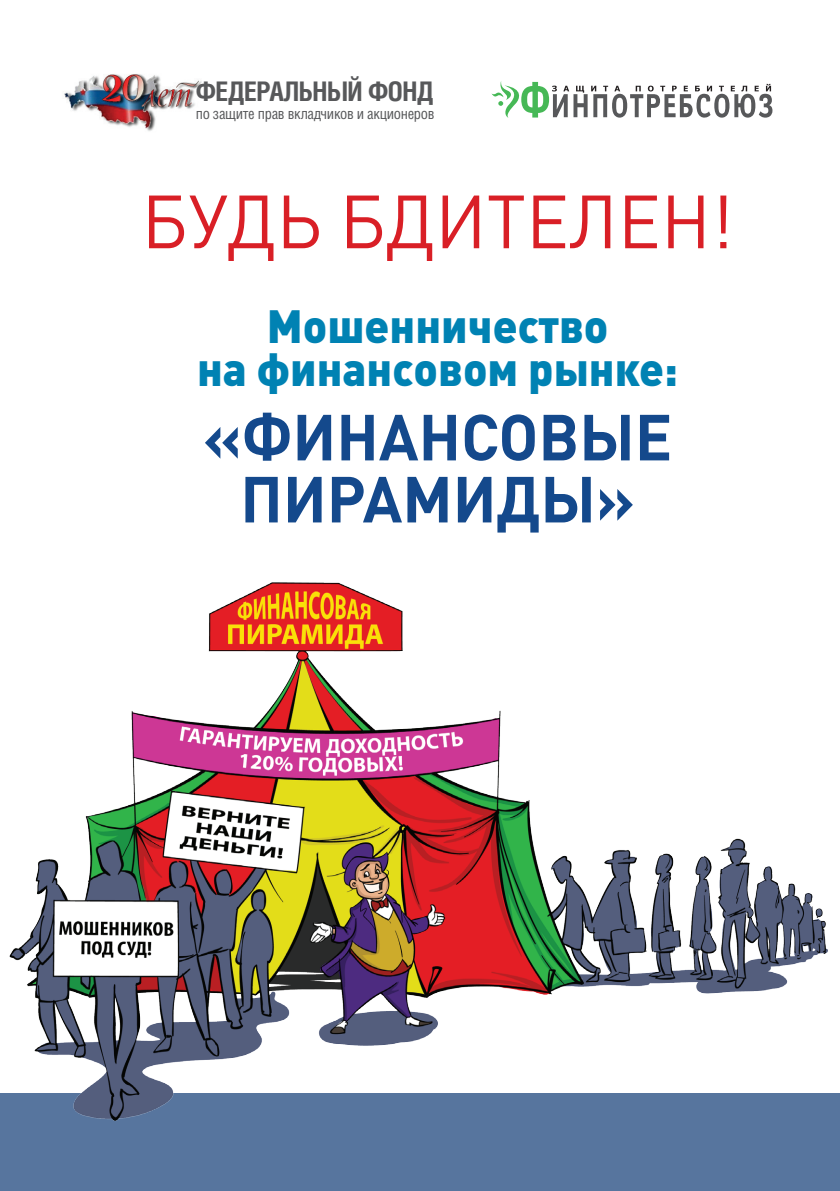
<style>
.page{position:relative;width:840px;height:1191px;background:#fff}
.page>*{position:absolute;margin:0;border:0;box-sizing:border-box;transform-origin:0 0}
.t1{font:74px "DIN Pro";color:#d91f26}
.t2{font:700 64px/62px "DIN Pro";color:#14498c;text-align:center}
.t3{font:900 46px/43.2px "DIN Pro";color:#0082b3;text-align:center}
.t4{font:700 27px "Helios Cond";letter-spacing:-.02em;color:#57585a}
.t5{font:15px "Helios Cond";letter-spacing:-.02em;color:#57585a}
</style>
<div class="page">
<svg style="left:491px;top:81px;width:281px;height:37px"></svg>
<img style="left:64px;top:74px;width:137px;height:57px">
<div style="left:0;top:1093px;width:839px;height:98px;background:#57759e"></div>
<img style="left:9px;top:582px;width:819px;height:539px">
<h3 class="t4" style="left:196px;top:76px;width:239px">ФЕДЕРАЛЬНЫЙ ФОНД</h3>
<p class="t5" style="left:196px;top:105px;width:240px">по защите прав вкладчиков и акционеров</p>
<h1 class="t1" style="left:141px;top:171px;width:593px">БУДЬ БДИТЕЛЕН!</h1>
<h3 class="t3" style="left:197px;top:303px;width:482px">Мошенничество<br>на финансовом рынке:</h3>
<h2 class="t2" style="left:203px;top:404px;width:471px">«ФИНАНСОВЫЕ<br>ПИРАМИДЫ»</h2>
</div>
